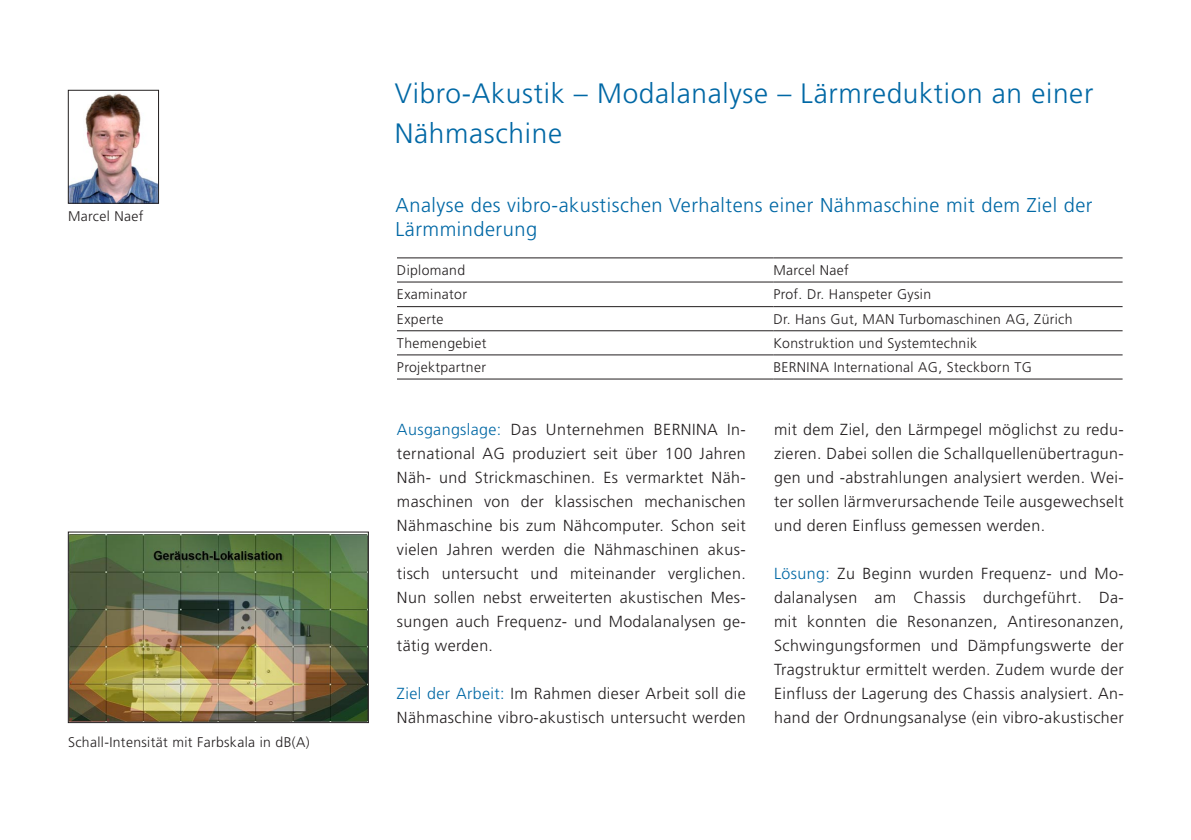
<style>
.page{position:relative;width:1191px;height:840px;background:#fff}
.page>*{position:absolute;margin:0;border:0;box-sizing:border-box;transform-origin:0 0}
.t1{font:300 28px/40px "Frutiger";letter-spacing:.025em;color:#0068a5}
.t2{font:300 20px/24px "Frutiger";letter-spacing:.025em;color:#0068a5}
.t3{font:300 16px/24px "Frutiger";letter-spacing:.025em;color:#231f20;text-align:justify}
.t4{font:300 14px "Frutiger";letter-spacing:.025em;color:#231f20}
.s1{color:#0068a5}
</style>
<div class="page">
<img style="left:70px;top:93px;width:87px;height:108px">
<div style="left:68px;top:90px;width:91px;height:113px;border:1px solid #231f20"></div>
<img style="left:70px;top:533px;width:297px;height:187px">
<div style="left:68px;top:531px;width:301px;height:191px;border:1px solid #231f20"></div>
<hr style="left:397px;top:257px;width:376px;height:1px;background:#231f20">
<hr style="left:773px;top:257px;width:349px;height:1px;background:#231f20">
<hr style="left:397px;top:281px;width:376px;height:1px;background:#231f20">
<hr style="left:773px;top:281px;width:349px;height:1px;background:#231f20">
<hr style="left:397px;top:306px;width:376px;height:1px;background:#231f20">
<hr style="left:773px;top:306px;width:349px;height:1px;background:#231f20">
<hr style="left:397px;top:330px;width:376px;height:1px;background:#231f20">
<hr style="left:773px;top:330px;width:349px;height:1px;background:#231f20">
<hr style="left:397px;top:354px;width:376px;height:1px;background:#231f20">
<hr style="left:773px;top:354px;width:349px;height:1px;background:#231f20">
<hr style="left:397px;top:378px;width:376px;height:1px;background:#231f20">
<hr style="left:773px;top:378px;width:349px;height:1px;background:#231f20">
<p class="t4" style="left:68px;top:208px;width:77px">Marcel Naef</p>
<p class="t4" style="left:68px;top:733px;width:243px">Schall-Intensität mit Farbskala in dB(A)</p>
<h1 class="t1" style="left:395px;top:74px;width:700px">Vibro-Akustik – Modalanalyse – Lärmreduktion an einer<br>Nähmaschine</h1>
<p class="t2" style="left:395px;top:193px;width:698px">Analyse des vibro-akustischen Verhaltens einer Nähmaschine mit dem Ziel der<br>Lärmminderung</p>
<p class="t4" style="left:397px;top:262px;width:70px">Diplomand</p>
<p class="t4" style="left:773px;top:262px;width:77px">Marcel Naef</p>
<p class="t4" style="left:397px;top:286px;width:72px">Examinator</p>
<p class="t4" style="left:773px;top:286px;width:159px">Prof. Dr. Hanspeter Gysin</p>
<p class="t4" style="left:397px;top:311px;width:48px">Experte</p>
<p class="t4" style="left:773px;top:311px;width:301px">Dr. Hans Gut, MAN Turbomaschinen AG, Zürich</p>
<p class="t4" style="left:397px;top:335px;width:91px">Themengebiet</p>
<p class="t4" style="left:773px;top:335px;width:205px">Konstruktion und Systemtechnik</p>
<p class="t4" style="left:397px;top:359px;width:91px">Projektpartner</p>
<p class="t4" style="left:773px;top:359px;width:260px">BERNINA International AG, Steckborn TG</p>
<p class="t3" style="left:397px;top:417px;width:350px"><span class="s1">Ausgangslage:</span> Das Unternehmen BERNINA In&shy;ternational AG produziert seit über 100 Jahren Näh- und Strickmaschinen. Es vermarktet Näh&shy;maschinen von der klassischen mechanischen Nähmaschine bis zum Nähcomputer. Schon seit vielen Jahren werden die Nähmaschinen akus&shy;tisch untersucht und miteinander verglichen.<br>Nun sollen nebst erweiterten akustischen Mes&shy;sungen auch Frequenz- und Modalanalysen ge&shy;tätig werden.</p>
<p class="t3" style="left:397px;top:681px;width:350px"><span class="s1">Ziel der Arbeit:</span> Im Rahmen dieser Arbeit soll die<br>Nähmaschine vibro-akustisch untersucht werden</p>
<p class="t3" style="left:774px;top:417px;width:351px">mit dem Ziel, den Lärmpegel möglichst zu redu&shy;zieren. Dabei sollen die Schallquellenübertragun&shy;gen und -abstrahlungen analysiert werden. Wei&shy;ter sollen lärmverursachende Teile ausgewechselt und deren Einfluss gemessen werden.</p>
<p class="t3" style="left:774px;top:561px;width:351px"><span class="s1">Lösung:</span> Zu Beginn wurden Frequenz- und Mo&shy;dalanalysen am Chassis durchgeführt. Da&shy;mit konnten die Resonanzen, Antiresonanzen, Schwingungsformen und Dämpfungswerte der Tragstruktur ermittelt werden. Zudem wurde der Einfluss der Lagerung des Chassis analysiert. An&shy;hand der Ordnungsanalyse (ein vibro-akustischer</p>
</div>
